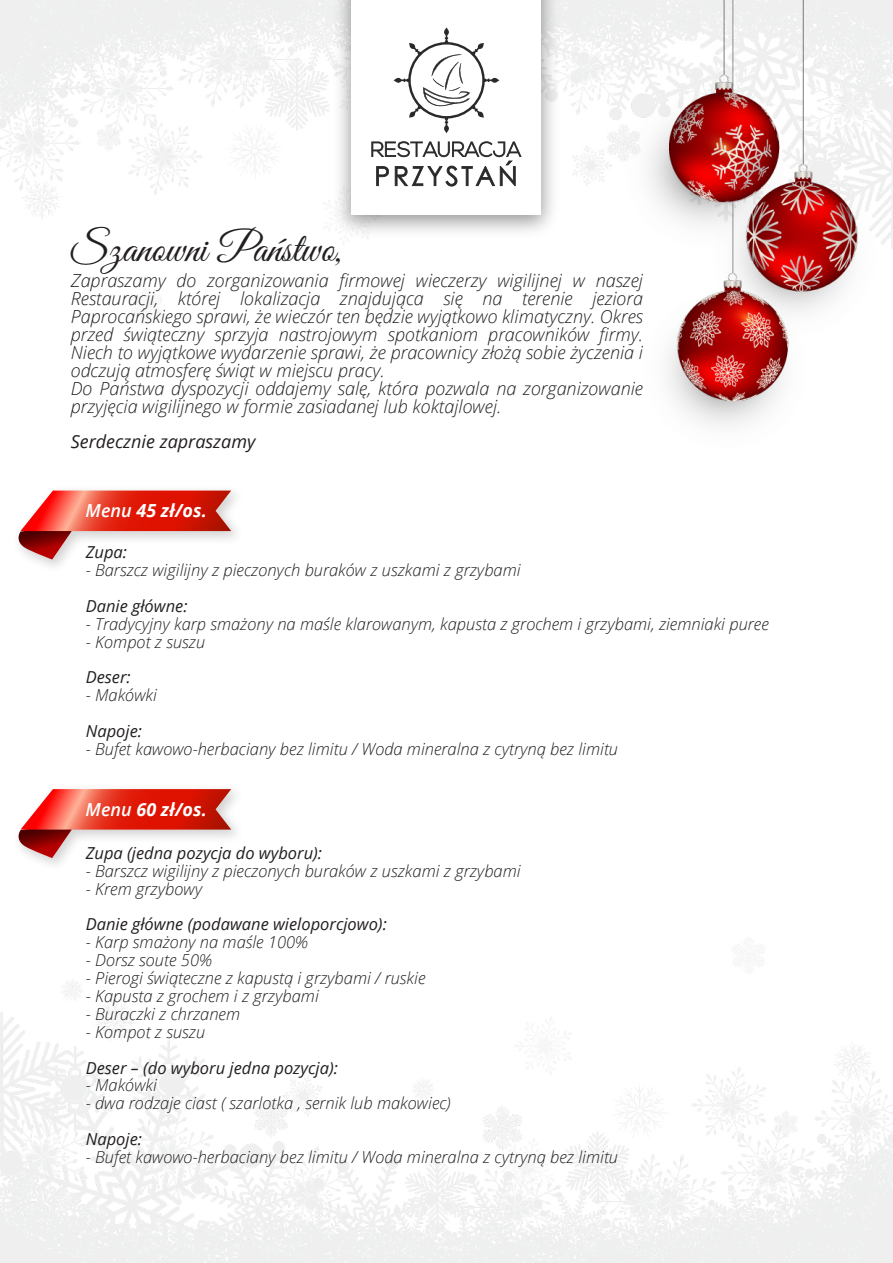
<style>
.page{position:relative;width:893px;height:1263px;background:#fff}
.page>*{position:absolute;margin:0;border:0;box-sizing:border-box;transform-origin:0 0}
.t1{font:42px "Great Vibes";color:#231f20}
.t2{font:italic 300 18px/17.9px "Open Sans";color:#231f20}
.t3{font:italic 700 18px "Open Sans";color:#fff}
.t4{font:italic 18px "Open Sans";color:#231f20}
.t5{font:italic 300 16.5px "Open Sans";color:#231f20}
.t6{font:italic 16.5px "Open Sans";color:#231f20}
.s1{font-weight:600}
</style>
<div class="page">
<img style="left:0;top:0;width:893px;height:1263px">
<svg style="left:612px;top:78px;width:187px;height:181px"></svg>
<svg style="left:700px;top:165px;width:187px;height:181px"></svg>
<svg style="left:631px;top:279px;width:187px;height:181px"></svg>
<img style="left:670px;top:0;width:188px;height:401px">
<img style="left:325px;top:0;width:243px;height:247px">
<div style="left:352px;top:0;width:189px;height:215px;background:#fff"></div>
<svg style="left:371px;top:141px;width:151px;height:46px"></svg>
<svg style="left:394px;top:27px;width:105px;height:106px"></svg>
<h1 class="t1" style="left:71px;top:225px;width:272px">Szanowni Państwo,</h1>
<p class="t2" style="left:71px;top:271px;width:574px">Zapraszamy do zorganizowania firmowej wieczerzy wigilijnej w naszej Restauracji, której lokalizacja znajdująca się na terenie jeziora Paprocańskiego sprawi, że wieczór ten będzie wyjątkowo klimatyczny. Okres przed świąteczny sprzyja nastrojowym spotkaniom pracowników firmy.<br>Niech to wyjątkowe wydarzenie sprawi, że pracownicy złożą sobie życzenia i odczują atmosferę świąt w miejscu pracy.<br>Do Państwa dyspozycji oddajemy salę, która pozwala na zorganizowanie przyjęcia wigilijnego w formie zasiadanej lub koktajlowej.</p>
<p class="t4" style="left:71px;top:430px;width:186px">Serdecznie zapraszamy</p>
<p class="t3" style="left:86px;top:498px;width:123px"><span class="s1">Menu</span> 45 zł/os.</p>
<p class="t6" style="left:86px;top:541px;width:43px">Zupa:</p>
<p class="t5" style="left:86px;top:559px;width:436px">- Barszcz wigilijny z pieczonych buraków z uszkami z grzybami</p>
<p class="t6" style="left:86px;top:594px;width:103px">Danie główne:</p>
<p class="t5" style="left:86px;top:612px;width:685px">- Tradycyjny karp smażony na maśle klarowanym, kapusta z grochem i grzybami, ziemniaki puree</p>
<p class="t5" style="left:86px;top:630px;width:121px">- Kompot z suszu</p>
<p class="t6" style="left:86px;top:666px;width:47px">Deser:</p>
<p class="t5" style="left:86px;top:684px;width:73px">- Makówki</p>
<p class="t6" style="left:86px;top:720px;width:58px">Napoje:</p>
<p class="t5" style="left:86px;top:737px;width:534px">- Bufet kawowo-herbaciany bez limitu / Woda mineralna z cytryną bez limitu</p>
<p class="t3" style="left:86px;top:797px;width:123px"><span class="s1">Menu</span> 60 zł/os.</p>
<p class="t6" style="left:86px;top:841px;width:238px">Zupa (jedna pozycja do wyboru):</p>
<p class="t5" style="left:86px;top:859px;width:436px">- Barszcz wigilijny z pieczonych buraków z uszkami z grzybami</p>
<p class="t5" style="left:86px;top:877px;width:118px">- Krem grzybowy</p>
<p class="t6" style="left:86px;top:913px;width:303px">Danie główne (podawane wieloporcjowo):</p>
<p class="t5" style="left:86px;top:931px;width:224px">- Karp smażony na maśle 100%</p>
<p class="t5" style="left:86px;top:949px;width:127px">- Dorsz soute 50%</p>
<p class="t5" style="left:86px;top:967px;width:341px">- Pierogi świąteczne z kapustą i grzybami / ruskie</p>
<p class="t5" style="left:86px;top:985px;width:235px">- Kapusta z grochem i z grzybami</p>
<p class="t5" style="left:86px;top:1002px;width:156px">- Buraczki z chrzanem</p>
<p class="t5" style="left:86px;top:1020px;width:121px">- Kompot z suszu</p>
<p class="t6" style="left:86px;top:1056px;width:254px">Deser – (do wyboru jedna pozycja):</p>
<p class="t5" style="left:86px;top:1074px;width:73px">- Makówki</p>
<p class="t5" style="left:86px;top:1092px;width:367px">- dwa rodzaje ciast ( szarlotka , sernik lub makowiec)</p>
<p class="t6" style="left:86px;top:1128px;width:58px">Napoje:</p>
<p class="t5" style="left:86px;top:1146px;width:534px">- Bufet kawowo-herbaciany bez limitu / Woda mineralna z cytryną bez limitu</p>
</div>
